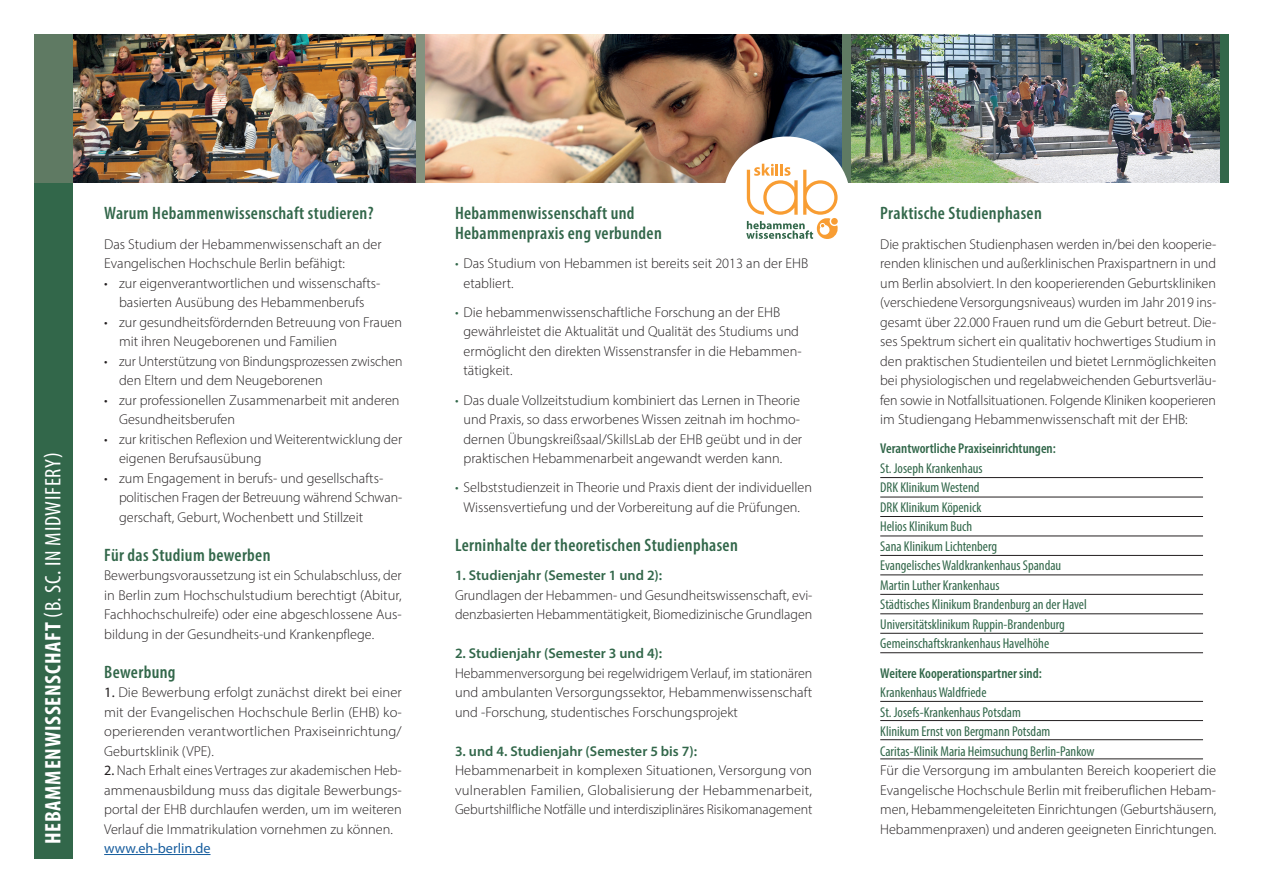
<style>
.page{position:relative;width:1263px;height:893px;background:#fff}
.page>*{position:absolute;margin:0;border:0;box-sizing:border-box;transform-origin:0 0}
.t1{font:700 condensed 22.5px "Myriad Pro";letter-spacing:.035em;color:#fff}
.t2{font:600 condensed 18px/19.5px "Myriad Pro";letter-spacing:.02em;color:#32674a}
.t3{font:300 14.25px/19.5px "Myriad Pro";color:#231f20}
.t4{font:condensed 14.25px/19.5px "Myriad Pro";color:#32674a}
.t5{font:600 14.25px "Myriad Pro";color:#32674a}
.t6{font:600 condensed 14.25px "Myriad Pro";color:#32674a}
.t7{font:14.25px "Myriad Pro";color:#175d9e}
.s1{font-weight:400}
.s2{color:#32674a}
</style>
<div class="page">
<div style="left:34px;top:183px;width:38px;height:676px;background:#32674a"></div>
<img style="left:72px;top:34px;width:345px;height:149px">
<img style="left:425px;top:34px;width:417px;height:149px">
<img style="left:850px;top:34px;width:370px;height:149px">
<hr style="left:104px;top:854px;width:106px;height:1px;background:#175d9e">
<div style="left:417px;top:34px;width:8px;height:149px;background:#84927f"></div>
<div style="left:842px;top:34px;width:8px;height:149px;background:#5f7a63"></div>
<div style="left:1220px;top:34px;width:9px;height:149px;background:#32674a"></div>
<div style="left:34px;top:34px;width:38px;height:149px;background:#5f7a63"></div>
<hr style="left:880px;top:701px;width:323px;height:1px;background:#231f20">
<hr style="left:880px;top:720px;width:323px;height:1px;background:#231f20">
<hr style="left:880px;top:739px;width:323px;height:1px;background:#231f20">
<hr style="left:880px;top:759px;width:323px;height:1px;background:#231f20">
<hr style="left:880px;top:477px;width:323px;height:1px;background:#231f20">
<hr style="left:880px;top:497px;width:323px;height:1px;background:#231f20">
<hr style="left:880px;top:516px;width:323px;height:1px;background:#231f20">
<hr style="left:880px;top:536px;width:323px;height:1px;background:#231f20">
<hr style="left:880px;top:555px;width:323px;height:1px;background:#231f20">
<hr style="left:880px;top:575px;width:323px;height:1px;background:#231f20">
<hr style="left:880px;top:594px;width:323px;height:1px;background:#231f20">
<hr style="left:880px;top:614px;width:323px;height:1px;background:#231f20">
<hr style="left:880px;top:633px;width:323px;height:1px;background:#231f20">
<hr style="left:880px;top:652px;width:323px;height:1px;background:#231f20">
<div style="left:723px;top:136px;width:127px;height:128px;background:#fff;border-radius:50%"></div>
<svg style="left:746px;top:164px;width:92px;height:75px"></svg>
<div style="left:831px;top:218px;width:7px;height:7px;background:#f89d33;border-radius:50%"></div>
<h1 class="t1" style="left:39px;top:844px;width:393px;rotate:-90deg">HEBAMMENWISSENSCHAFT <span class="s1">(B. SC. IN MIDWIFERY)</span></h1>
<p class="t2" style="left:104px;top:203px;width:271px">Warum Hebammenwissenschaft studieren?</p>
<p class="t3" style="left:104px;top:234px;width:279px">Das Studium der Hebammenwissenschaft an der<br>Evangelischen Hochschule Berlin befähigt:</p>
<p class="t3" style="left:104px;top:273px;width:278px;text-align:center">• zur eigenverantwortlichen und wissenschafts&shy;basierten Ausübung des Hebammenberufs</p>
<p class="t3" style="left:119px;top:312px;width:284px;text-indent:-15px">• zur gesundheitsfördernden Betreuung von Frauen mit ihren Neugeborenen und Familien</p>
<p class="t3" style="left:119px;top:351px;width:285px;text-indent:-15px">• zur Unterstützung von Bindungsprozessen zwischen den Eltern und dem Neugeborenen</p>
<p class="t3" style="left:119px;top:390px;width:282px;text-indent:-15px">• zur professionellen Zusammenarbeit mit anderen<br>Gesundheitsberufen</p>
<p class="t3" style="left:119px;top:429px;width:285px;text-indent:-15px">• zur kritischen Reflexion und Weiterentwicklung der eigenen Berufsausübung</p>
<p class="t3" style="left:119px;top:468px;width:285px;text-indent:-15px">• zum Engagement in berufs- und gesellschafts&shy;politischen Fragen der Betreuung während Schwan&shy;gerschaft, Geburt, Wochenbett und Stillzeit</p>
<p class="t2" style="left:104px;top:544px;width:168px">Für das Studium bewerben</p>
<p class="t3" style="left:104px;top:565px;width:299px;text-align:justify">Bewerbungsvoraussetzung ist ein Schulabschluss, der in Berlin zum Hochschulstudium berechtigt (Abitur, Fachhochschulreife) oder eine abgeschlossene Aus&shy;bildung in der Gesundheits-und Krankenpflege.</p>
<p class="t2" style="left:104px;top:661px;width:73px">Bewerbung</p>
<p class="t3" style="left:104px;top:682px;width:299px;text-align:justify"><span class="s1">1.</span> Die Bewerbung erfolgt zunächst direkt bei einer mit der Evangelischen Hochschule Berlin (EHB) ko&shy;operierenden verantwortlichen Praxiseinrichtung/ Geburtsklinik (VPE).</p>
<p class="t3" style="left:104px;top:760px;width:299px;text-align:justify"><span class="s1">2.</span> Nach Erhalt eines Vertrages zur akademischen Heb&shy;ammenausbildung muss das digitale Bewerbungs&shy;portal der EHB durchlaufen werden, um im weiteren Verlauf die Immatrikulation vornehmen zu können.</p>
<p class="t7" style="left:104px;top:839px;width:108px">www.eh-berlin.de</p>
<p class="t2" style="left:455px;top:203px;width:208px">Hebammenwissenschaft und<br>Hebammenpraxis eng verbunden</p>
<p class="t3" style="left:463px;top:253px;width:346px;text-indent:-9px"><span class="s2">•</span> Das Studium von Hebammen ist bereits seit 2013 an der EHB etabliert.</p>
<p class="t3" style="left:463px;top:302px;width:340px;text-indent:-9px"><span class="s2">•</span> Die hebammenwissenschaftliche Forschung an der EHB gewährleistet die Aktualität und Qualität des Studiums und ermöglicht den direkten Wissenstransfer in die Hebammen&shy;tätigkeit.</p>
<p class="t3" style="left:463px;top:390px;width:340px;text-indent:-9px"><span class="s2">•</span> Das duale Vollzeitstudium kombiniert das Lernen in Theorie und Praxis, so dass erworbenes Wissen zeitnah im hochmo&shy;dernen Übungskreißsaal/SkillsLab der EHB geübt und in der praktischen Hebammenarbeit angewandt werden kann.</p>
<p class="t3" style="left:455px;top:478px;width:358px;text-align:center"><span class="s2">•</span> Selbststudienzeit in Theorie und Praxis dient der individuellen<br>Wissensvertiefung und der Vorbereitung auf die Prüfungen.</p>
<p class="t2" style="left:455px;top:535px;width:284px">Lerninhalte der theoretischen Studienphasen</p>
<p class="t5" style="left:455px;top:566px;width:209px">1. Studienjahr (Semester 1 und 2):</p>
<p class="t3" style="left:455px;top:585px;width:359px">Grundlagen der Hebammen- und Gesundheitswissenschaft, evi&shy;denzbasierten Hebammentätigkeit, Biomedizinische Grundlagen</p>
<p class="t5" style="left:455px;top:644px;width:209px">2. Studienjahr (Semester 3 und 4):</p>
<p class="t3" style="left:455px;top:663px;width:359px;text-align:justify">Hebammenversorgung bei regelwidrigem Verlauf, im stationären und ambulanten Versorgungssektor, Hebammenwissenschaft und -Forschung, studentisches Forschungsprojekt</p>
<p class="t5" style="left:455px;top:742px;width:244px">3. und 4. Studienjahr (Semester 5 bis 7):</p>
<p class="t3" style="left:455px;top:760px;width:359px;text-align:justify">Hebammenarbeit in komplexen Situationen, Versorgung von vulnerablen Familien, Globalisierung der Hebammenarbeit, Geburtshilfliche Notfälle und interdisziplinäres Risikomanagement</p>
<p class="t2" style="left:880px;top:203px;width:163px">Praktische Studienphasen</p>
<p class="t3" style="left:880px;top:234px;width:338px;text-align:justify">Die praktischen Studienphasen werden in/bei den kooperie&shy;renden klinischen und außerklinischen Praxispartnern in und um Berlin absolviert. In den kooperierenden Geburtskliniken (verschiedene Versorgungsniveaus) wurden im Jahr 2019 ins&shy;gesamt über 22.000 Frauen rund um die Geburt betreut. Die&shy;ses Spektrum sichert ein qualitativ hochwertiges Studium in den praktischen Studienteilen und bietet Lernmöglichkeiten bei physiologischen und regelabweichenden Geburtsverläu&shy;fen sowie in Notfallsituationen. Folgende Kliniken kooperieren im Studiengang Hebammenwissenschaft mit der EHB:</p>
<p class="t6" style="left:880px;top:440px;width:177px">Verantwortliche Praxiseinrichtungen:</p>
<p class="t4" style="left:880px;top:458px;width:208px">St. Joseph Krankenhaus<br>DRK Klinikum Westend<br>DRK Klinikum Köpenick<br>Helios Klinikum Buch<br>Sana Klinikum Lichtenberg<br>Evangelisches Waldkrankenhaus Spandau<br>Martin Luther Krankenhaus<br>Städtisches Klinikum Brandenburg an der Havel<br>Universitätsklinikum Ruppin-Brandenburg<br>Gemeinschaftskrankenhaus Havelhöhe</p>
<p class="t6" style="left:880px;top:664px;width:163px">Weitere Kooperationspartner sind:</p>
<p class="t4" style="left:880px;top:682px;width:216px">Krankenhaus Waldfriede<br>St. Josefs-Krankenhaus Potsdam<br>Klinikum Ernst von Bergmann Potsdam Caritas-Klinik Maria Heimsuchung Berlin-Pankow</p>
<p class="t3" style="left:880px;top:760px;width:338px;text-align:justify">Für die Versorgung im ambulanten Bereich kooperiert die Evangelische Hochschule Berlin mit freiberuflichen Hebam&shy;men, Hebammengeleiteten Einrichtungen (Geburtshäusern, Hebammenpraxen) und anderen geeigneten Einrichtungen.</p>
</div>
